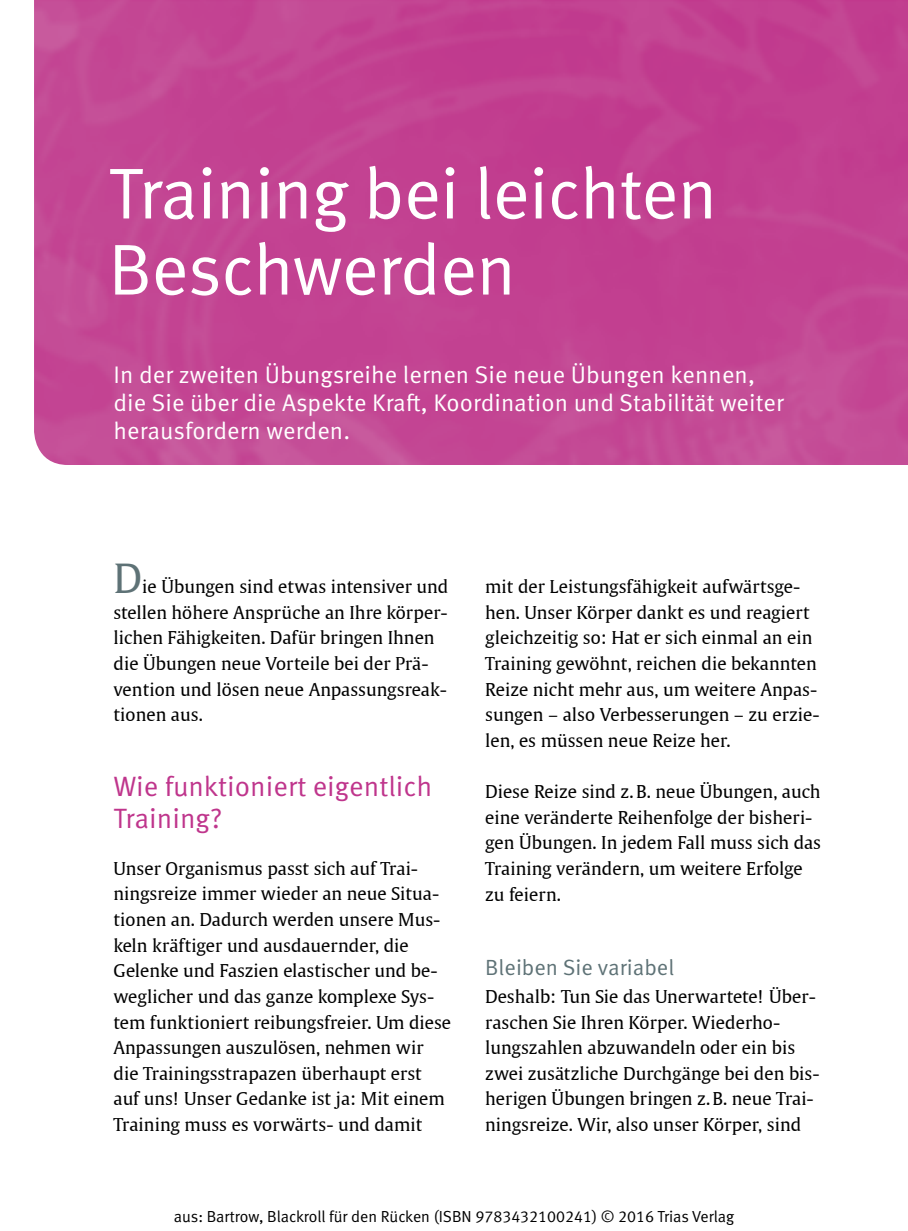
<style>
.page{position:relative;width:908px;height:1231px;background:#fff}
.page>*{position:absolute;margin:0;border:0;box-sizing:border-box;transform-origin:0 0}
.t1{font:72px/76px "Meta Pro Norm";letter-spacing:-.015em;color:#fff}
.t2{font:40px "Thieme Gulliver 2011";color:#5e7276}
.t3{font:28px/32px "Meta Pro Norm";color:#bf358c}
.t4{font:24px/28px "Meta Pro Norm";letter-spacing:.005em;color:#fff}
.t5{font:22px "Meta Pro Norm";color:#5e7276}
.t6{font:17.6px/25.6px "Thieme Gulliver 2011";letter-spacing:.005em;color:#000}
.t7{font:16px "Meta Normal LF";color:#000}
</style>
<div class="page">
<img style="left:34px;top:0;width:873px;height:465px">
<h1 class="t1" style="left:108px;top:151px;width:610px">Training bei leichten<br>Beschwerden</h1>
<h3 class="t4" style="left:113px;top:359px;width:671px">In der zweiten Übungsreihe lernen Sie neue Übungen kennen, die Sie über die Aspekte Kraft, Koordination und Stabilität weiter herausfordern werden.</h3>
<h2 class="t2" style="left:113px;top:548px;width:30px">D</h2>
<p class="t6" style="left:113px;top:573px;width:336px;text-indent:29px">ie Übungen sind etwas intensiver und stellen höhere Ansprüche an Ihre körper&shy;lichen Fähigkeiten. Dafür bringen Ihnen die Übungen neue Vorteile bei der Prä&shy;vention und lösen neue Anpassungsreak&shy;tionen aus.</p>
<h3 class="t3" style="left:113px;top:768px;width:320px">Wie funktioniert eigentlich<br>Training?</h3>
<p class="t6" style="left:113px;top:854px;width:339px">Unser Organismus passt sich auf Trai&shy;ningsreize immer wieder an neue Situa&shy;tionen an. Dadurch werden unsere Mus&shy;keln kräftiger und ausdauernder, die Gelenke und Faszien elastischer und be&shy;weglicher und das ganze komplexe Sys&shy;tem funktioniert reibungsfreier. Um diese Anpassungen auszulösen, nehmen wir die Trainingsstrapazen überhaupt erst auf uns! Unser Gedanke ist ja: Mit einem Training muss es vorwärts- und damit</p>
<p class="t6" style="left:485px;top:573px;width:336px">mit der Leistungsfähigkeit aufwärtsge&shy;hen. Unser Körper dankt es und reagiert gleichzeitig so: Hat er sich einmal an ein Training gewöhnt, reichen die bekannten Reize nicht mehr aus, um weitere Anpas&shy;sungen – also Verbesserungen – zu erzie&shy;len, es müssen neue Reize her.</p>
<p class="t6" style="left:485px;top:778px;width:337px">Diese Reize sind z.B. neue Übungen, auch eine veränderte Reihenfolge der bisheri&shy;gen Übungen. In jedem Fall muss sich das Training verändern, um weitere Erfolge zu feiern.</p>
<p class="t5" style="left:485px;top:950px;width:190px">Bleiben Sie variabel</p>
<p class="t6" style="left:485px;top:982px;width:336px">Deshalb: Tun Sie das Unerwartete! Über&shy;raschen Sie Ihren Körper. Wiederho&shy;lungszahlen abzuwandeln oder ein bis zwei zusätzliche Durchgänge bei den bis&shy;herigen Übungen bringen z.B. neue Trai&shy;ningsreize. Wir, also unser Körper, sind</p>
<p class="t7" style="left:174px;top:1207px;width:561px">aus: Bartrow, Blackroll für den Rücken (ISBN 9783432100241) © 2016 Trias Verlag</p>
</div>
